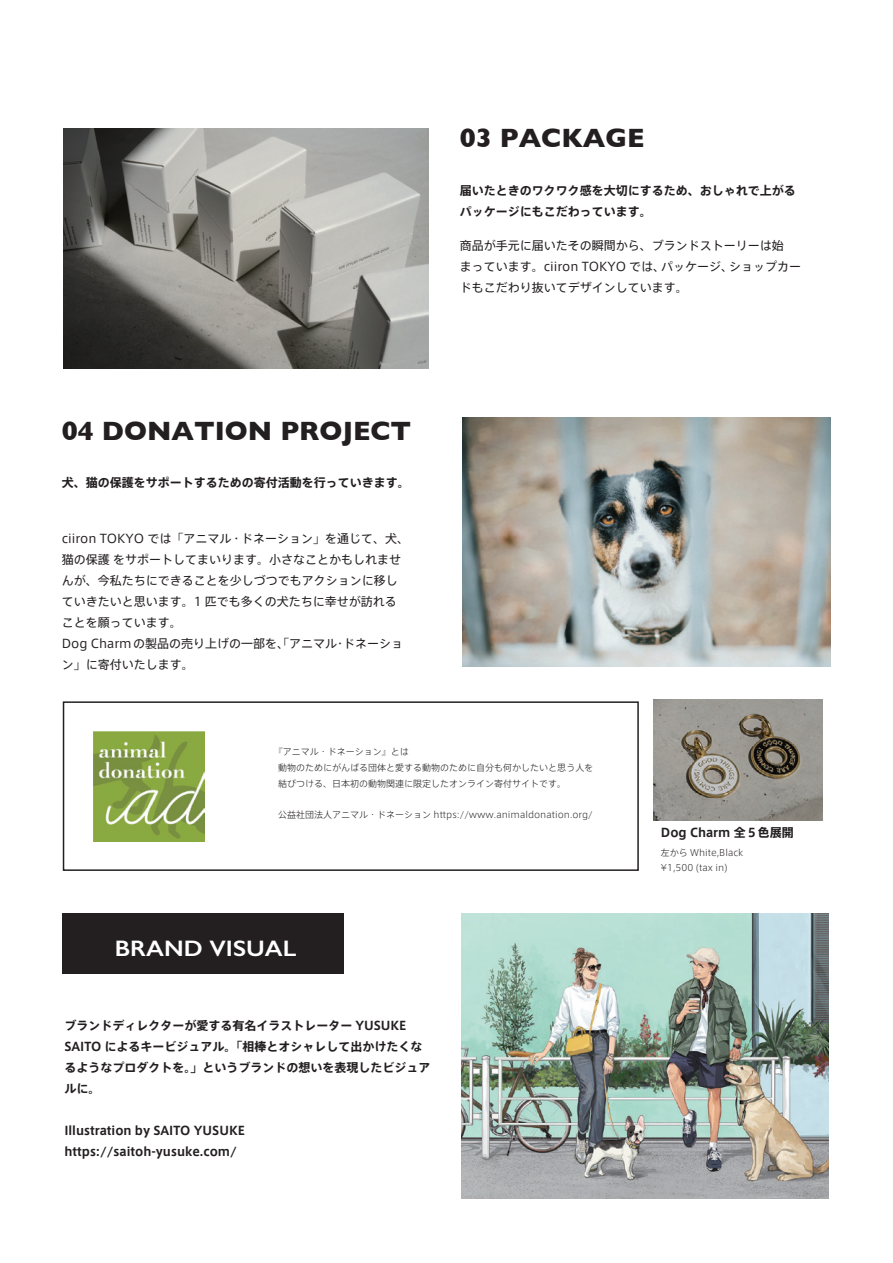
<style>
.page{position:relative;width:893px;height:1263px;background:#fff}
.page>*{position:absolute;margin:0;border:0;box-sizing:border-box;transform-origin:0 0}
.t1{font:700 27px "Gill Sans";color:#231f20}
.t2{font:600 22.5px "Gill Sans";color:#fff;scale:1.09 1}
.t3{font:12px/21px "Axis Std";color:#231f20}
.t4{font:700 12px/21px "Axis Std";color:#231f20}
.t5{font:300 9px/15.8px "Axis Std";color:#231f20}
</style>
<div class="page">
<div style="left:62px;top:913px;width:282px;height:61px;background:#231f20"></div>
<div style="left:63px;top:701px;width:576px;height:170px;border:2px solid #231f20"></div>
<img style="left:654px;top:700px;width:168px;height:121px">
<img style="left:462px;top:417px;width:368px;height:249px">
<img style="left:94px;top:731px;width:110px;height:110px">
<img style="left:462px;top:913px;width:367px;height:286px">
<img style="left:63px;top:129px;width:365px;height:240px">
<h1 class="t1" style="left:460px;top:117px;width:186px">03 PACKAGE</h1>
<p class="t4" style="left:460px;top:179px;width:337px">届いたときのワクワク感を大切にするため、おしゃれで上がるパッケージにもこだわっています。</p>
<p class="t3" style="left:460px;top:234px;width:343px">商品が手元に届いたその瞬間から、ブランドストーリーは始<br>まっています。ciiron TOKYO では、パッケージ、ショップカードもこだわり抜いてデザインしています。</p>
<h1 class="t1" style="left:62px;top:409px;width:351px">04 DONATION PROJECT</h1>
<p class="t4" style="left:62px;top:471px;width:349px">犬、猫の保護をサポートするための寄付活動を行っていきます。</p>
<p class="t3" style="left:62px;top:527px;width:349px">ciiron TOKYO では「アニマル・ドネーション」を通じて、犬、猫の保護 をサポートしてまいります。小さなことかもしれませんが、今私たちにできることを少しづつでもアクションに移していきたいと思います。1 匹でも多くの犬たちに幸せが訪れることを願っています。<br>Dog Charmの製品の売り上げの一部を、「アニマル・ドネーション」に寄付いたします。</p>
<p class="t5" style="left:278px;top:744px;width:316px;text-indent:-4px">『アニマル・ドネーション』とは<br>動物のためにがんばる団体と愛する動物のために自分も何かしたいと思う人を結びつける、日本初の動物関連に限定したオンライン寄付サイトです。</p>
<p class="t5" style="left:278px;top:807px;width:316px">公益社団法人アニマル・ドネーション https://www.animaldonation.org/</p>
<h2 class="t2" style="left:115px;top:934px;width:168px">BRAND VISUAL</h2>
<p class="t4" style="left:64px;top:1014px;width:368px">ブランドディレクターが愛する有名イラストレーター YUSUKE<br>SAITO によるキービジュアル。「相棒とオシャレして出かけたくなるようなプロダクトを。」というブランドの想いを表現したビジュアルに。</p>
<p class="t4" style="left:64px;top:1119px;width:182px">Illustration by SAITO YUSUKE https://saitoh-yusuke.com/</p>
<p class="t4" style="left:661px;top:822px;width:134px">Dog Charm 全５色展開</p>
<p class="t5" style="left:661px;top:844px;width:84px">左から White,Black ¥1,500 (tax in)</p>
</div>
